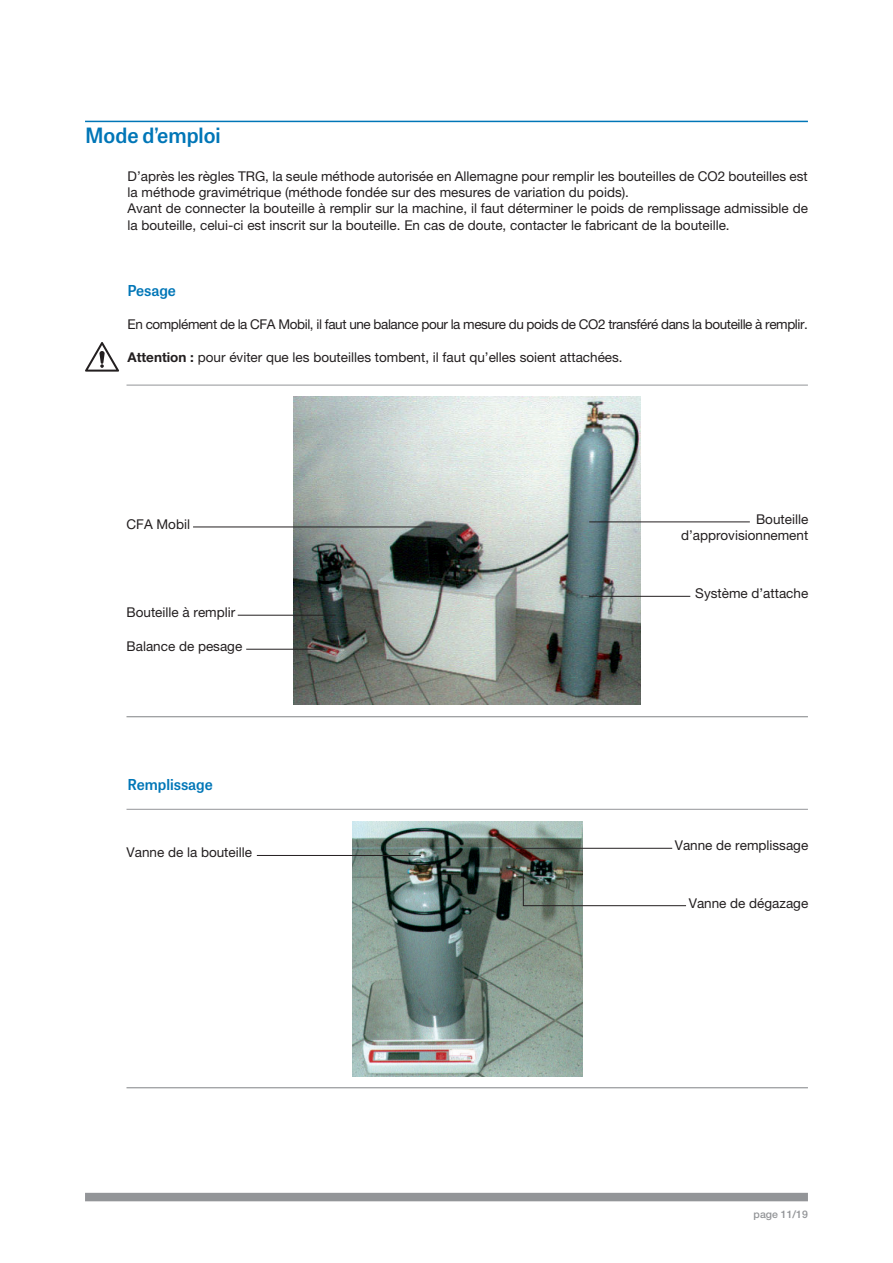
<style>
.page{position:relative;width:893px;height:1263px;background:#fff}
.page>*{position:absolute;margin:0;border:0;box-sizing:border-box;transform-origin:0 0}
.Titre_niv_1{font:600 21px "Tablet Gothic";color:#0076b7}
.Titre_niv_2{font:600 15px "Tablet Gothic";color:#0076b7}
.Texte_standard{font:13.5px/16.2px "Helvetica Neue LT Pro";color:#231f20}
.Légende_ferée_droite{font:13.5px/16.2px "Helvetica Neue LT Pro";color:#231f20;text-align:right}
.Texte_standard-2{font:13.5px "Helvetica Neue LT Pro";letter-spacing:-.03em;color:#231f20}
.t1{font:500 10.5px "Helvetica Neue LT Pro";color:#939598}
.s1{font-weight:700}
</style>
<div class="page">
<div style="left:85px;top:1193px;width:723px;height:8px;background:#939598"></div>
<hr style="left:85px;top:121px;width:723px;height:1px;background:#0076b7">
<svg style="left:85px;top:342px;width:34px;height:30px"></svg>
<img style="left:352px;top:821px;width:230px;height:256px">
<hr style="left:126px;top:809px;width:682px;height:1px;background:#939598">
<hr style="left:126px;top:1087px;width:682px;height:1px;background:#808285">
<hr style="left:257px;top:855px;width:164px;height:1px;background:#231f20">
<hr style="left:516px;top:848px;width:156px;height:1px;background:#231f20">
<svg style="left:523px;top:872px;width:164px;height:34px"></svg>
<img style="left:294px;top:397px;width:347px;height:308px">
<hr style="left:126px;top:385px;width:682px;height:1px;background:#939598">
<hr style="left:126px;top:716px;width:682px;height:1px;background:#808285">
<hr style="left:193px;top:527px;width:238px;height:1px;background:#231f20">
<hr style="left:589px;top:521px;width:161px;height:1px;background:#231f20">
<hr style="left:589px;top:596px;width:101px;height:1px;background:#231f20">
<hr style="left:238px;top:615px;width:98px;height:1px;background:#231f20">
<hr style="left:246px;top:649px;width:79px;height:1px;background:#231f20">
<p class="Titre_niv_1" style="left:85px;top:121px;width:137px">Mode d’emploi</p>
<p class="Texte_standard" style="left:128px;top:168px;width:682px">D’après les règles TRG, la seule méthode autorisée en Allemagne pour remplir les bouteilles de CO2 bouteilles est la méthode gravimétrique (méthode fondée sur des mesures de variation du poids).</p>
<p class="Texte_standard" style="left:128px;top:200px;width:682px">Avant de connecter la bouteille à remplir sur la machine, il faut déterminer le poids de remplissage admissible de la bouteille, celui-ci est inscrit sur la bouteille. En cas de doute, contacter le fabricant de la bouteille.</p>
<p class="Titre_niv_2" style="left:128px;top:280px;width:50px">Pesage</p>
<p class="Texte_standard-2" style="left:128px;top:316px;width:682px">En complément de la CFA Mobil, il faut une balance pour la mesure du poids de CO2 transféré dans la bouteille à remplir.</p>
<p class="Texte_standard" style="left:128px;top:349px;width:497px"><span class="s1">Attention :</span> pour éviter que les bouteilles tombent, il faut qu’elles soient attachées.</p>
<p class="Légende_ferée_droite" style="left:126px;top:516px;width:65px">CFA Mobil</p>
<p class="Légende_ferée_droite" style="left:681px;top:511px;width:129px">Bouteille d’approvisionnement</p>
<p class="Légende_ferée_droite" style="left:126px;top:604px;width:110px">Bouteille à remplir</p>
<p class="Légende_ferée_droite" style="left:126px;top:638px;width:117px">Balance de pesage</p>
<p class="Titre_niv_2" style="left:128px;top:773px;width:87px">Remplissage</p>
<p class="Légende_ferée_droite" style="left:695px;top:585px;width:115px">Système d’attache</p>
<p class="Légende_ferée_droite" style="left:126px;top:844px;width:127px">Vanne de la bouteille</p>
<p class="Légende_ferée_droite" style="left:675px;top:837px;width:135px">Vanne de remplissage</p>
<p class="Légende_ferée_droite" style="left:689px;top:894px;width:121px">Vanne de dégazage</p>
<p class="t1" style="left:754px;top:1208px;width:56px">page 11/19</p>
</div>
